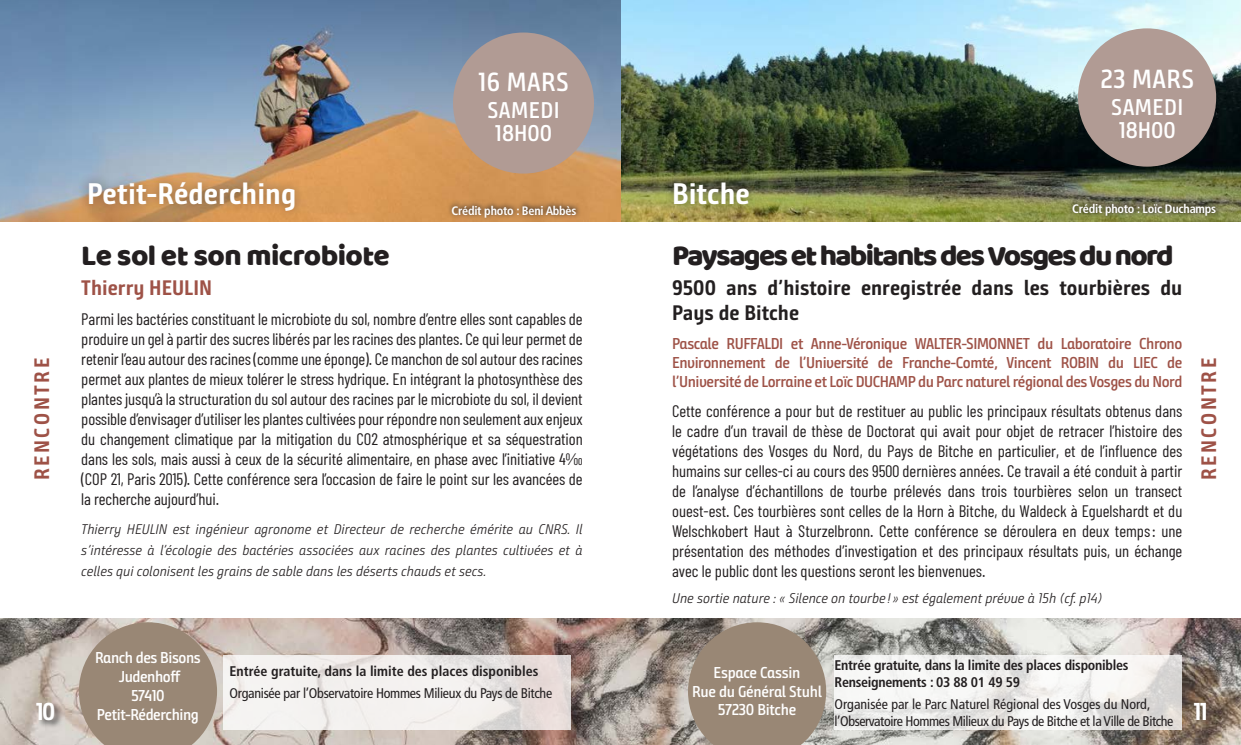
<style>
.page{position:relative;width:1241px;height:745px;background:#fff}
.page>*{position:absolute;margin:0;border:0;box-sizing:border-box;transform-origin:0 0}
.Ville{font:29.75px "Baloo Thambi";letter-spacing:-.06em;color:#231f20}
.Ville-2{font:700 29.75px "Bunday Sans";color:#fff}
.Evènement{font:29.75px "Baloo Thambi";letter-spacing:-.02em;color:#231f20}
.t1{font:26.25px "Bunday Sans Semi Bold Up";letter-spacing:.02em;color:#fff}
.NUM_page{font:700 24.5px "Bunday Sans";color:#fff}
.t2{font:22.75px "Bunday Sans Semi Bold Up";letter-spacing:.02em;color:#fff}
.Sous_titre{font:700 21px/25.2px "Bunday Sans";color:#231f20}
.Sommaire{font:700 21px "Bunday Sans";letter-spacing:.12em;color:#9e5247}
.Sous_titre-2{font:700 21px "Bunday Sans";color:#9e5247}
.Texte_courant{font:16.62px/19.9px "Barlow Condensed";letter-spacing:-.005em;color:#231f20;text-align:justify}
.Sous_titre-3{font:15.75px/18.9px "Bunday Sans Semi Bold Up";letter-spacing:-.03em;color:#9e5247;text-align:justify}
.Infos_photos{font:15.75px "Bunday Sans Semi Bold Up";letter-spacing:-.03em;color:#fff}
.Infos_SUPP{font:14px/21px "Bunday Sans Semi Light Up It";color:#231f20;text-align:justify}
.Infos_2{font:condensed 14px/16.8px "Frutiger LT Std";letter-spacing:-.02em;color:#231f20}
.Infos_1{font:700 condensed 14px "Frutiger LT Std";letter-spacing:-.02em;color:#231f20}
.Infos_1-2{font:700 condensed 14px "Frutiger LT Std";color:#231f20}
.Infos_2-2{font:700 condensed 12.25px "Frutiger LT Std";letter-spacing:-.02em;color:#fff}
</style>
<div class="page">
<img style="left:0;top:618px;width:1240px;height:126px">
<img style="left:0;top:0;width:1240px;height:221px">
<svg style="left:1067px;top:198px;width:153px;height:22px;background:#6e7047"></svg>
<div style="left:35px;top:700px;width:28px;height:28px;background:#231f20;opacity:.75"></div>
<div style="left:1192px;top:700px;width:22px;height:28px;background:#231f20;opacity:.75"></div>
<div style="left:453px;top:32px;width:141px;height:141px;background:#b19b94;border-radius:50%"></div>
<div style="left:1077px;top:28px;width:138px;height:138px;background:#b19b94;border-radius:50%"></div>
<svg style="left:79px;top:622px;width:138px;height:122px;background:#a18f7f"></svg>
<svg style="left:688px;top:622px;width:138px;height:122px;background:#988878"></svg>
<svg style="left:833px;top:655px;width:348px;height:74px;fill:#f3f2f1"></svg>
<svg style="left:223px;top:655px;width:347px;height:74px;fill:#f3f0ef"></svg>
<div style="left:78px;top:172px;width:227px;height:49px;background:#231f20;opacity:.42"></div>
<div style="left:663px;top:172px;width:95px;height:43px;background:#231f20;opacity:.41"></div>
<svg style="left:447px;top:200px;width:134px;height:22px;background:#b37f4a"></svg>
<p class="Ville-2" style="left:87px;top:175px;width:211px">Petit-Réderching</p>
<p class="t1" style="left:478px;top:66px;width:92px">16 MARS</p>
<p class="t2" style="left:487px;top:97px;width:74px">SAMEDI</p>
<p class="t2" style="left:495px;top:119px;width:59px">18H00</p>
<p class="Infos_2-2" style="left:451px;top:203px;width:126px">Crédit photo : Beni Abbès</p>
<p class="Ville-2" style="left:672px;top:175px;width:79px">Bitche</p>
<p class="t1" style="left:1100px;top:63px;width:95px">23 MARS</p>
<p class="t2" style="left:1110px;top:94px;width:74px">SAMEDI</p>
<p class="t2" style="left:1118px;top:116px;width:59px">18H00</p>
<p class="Infos_2-2" style="left:1072px;top:202px;width:145px">Crédit photo : Loïc Duchamps</p>
<p class="Evènement" style="left:81px;top:233px;width:310px">Le sol et son microbiote</p>
<p class="Sous_titre-2" style="left:81px;top:275px;width:132px">Thierry HEULIN</p>
<p class="Texte_courant" style="left:81px;top:308px;width:503px">Parmi les bactéries constituant le microbiote du sol, nombre d’entre elles sont capables de produire un gel à partir des sucres libérés par les racines des plantes. Ce qui leur permet de retenir l’eau autour des racines (comme une éponge). Ce manchon de sol autour des racines permet aux plantes de mieux tolérer le stress hydrique. En intégrant la photosynthèse des plantes jusqu’à la structuration du sol autour des racines par le microbiote du sol, il devient possible d’envisager d’utiliser les plantes cultivées pour répondre non seulement aux enjeux du changement climatique par la mitigation du CO2 atmosphérique et sa séquestration dans les sols, mais aussi à ceux de la sécurité alimentaire, en phase avec l’initiative 4‰ (COP 21, Paris 2015). Cette conférence sera l’occasion de faire le point sur les avancées de la recherche aujourd’hui.</p>
<p class="Infos_SUPP" style="left:81px;top:518px;width:503px">Thierry HEULIN est ingénieur agronome et Directeur de recherche émérite au CNRS. Il s’intéresse à l’écologie des bactéries associées aux racines des plantes cultivées et à celles qui colonisent les grains de sable dans les déserts chauds et secs.</p>
<p class="Ville" style="left:672px;top:233px;width:503px">Paysages et habitants des Vosges du nord</p>
<p class="Sous_titre" style="left:672px;top:275px;width:511px">9500 ans d’histoire enregistrée dans les tourbières du<br>Pays de Bitche</p>
<p class="Sous_titre-3" style="left:672px;top:334px;width:511px">Pascale RUFFALDI et Anne-Véronique WALTER-SIMONNET du Laboratoire Chrono Environnement de l’Université de Franche-Comté, Vincent ROBIN du LIEC de l’Université de Lorraine et Loïc DUCHAMP du Parc naturel régional des Vosges du Nord</p>
<p class="Texte_courant" style="left:672px;top:400px;width:512px">Cette conférence a pour but de restituer au public les principaux résultats obtenus dans le cadre d’un travail de thèse de Doctorat qui avait pour objet de retracer l’histoire des végétations des Vosges du Nord, du Pays de Bitche en particulier, et de l’influence des humains sur celles-ci au cours des 9500 dernières années. Ce travail a été conduit à partir de l’analyse d’échantillons de tourbe prélevés dans trois tourbières selon un transect ouest-est. Ces tourbières sont celles de la Horn à Bitche, du Waldeck à Eguelshardt et du Welschkobert Haut à Sturzelbronn. Cette conférence se déroulera en deux temps: une présentation des méthodes d’investigation et des principaux résultats puis, un échange avec le public dont les questions seront les bienvenues.</p>
<p class="Infos_SUPP" style="left:672px;top:586px;width:432px">Une sortie nature : « Silence on tourbe ! » est également prévue à 15h (cf. p14)</p>
<p class="Sommaire" style="left:29px;top:479px;width:123px;rotate:-90deg">RENCONTRE</p>
<p class="Sommaire" style="left:1195px;top:479px;width:123px;rotate:-90deg">RENCONTRE</p>
<p class="Infos_photos" style="left:95px;top:647px;width:107px">Ranch des Bisons</p>
<p class="Infos_photos" style="left:119px;top:666px;width:63px">Judenhoff</p>
<p class="Infos_photos" style="left:131px;top:685px;width:35px">57410</p>
<p class="Infos_photos" style="left:97px;top:704px;width:103px">Petit-Réderching</p>
<p class="Infos_1" style="left:834px;top:657px;width:295px">Entrée gratuite, dans la limite des places disponibles</p>
<p class="Infos_1" style="left:834px;top:673px;width:187px">Renseignements : 03 88 01 49 59</p>
<p class="Infos_2" style="left:834px;top:695px;width:340px">Organisée par le Parc Naturel Régional des Vosges du Nord, l’Observatoire Hommes Milieux du Pays de Bitche et la Ville de Bitche</p>
<p class="Infos_1-2" style="left:229px;top:662px;width:310px">Entrée gratuite, dans la limite des places disponibles</p>
<p class="Infos_2" style="left:229px;top:684px;width:324px">Organisée par l’Observatoire Hommes Milieux du Pays de Bitche</p>
<p class="Infos_photos" style="left:713px;top:662px;width:88px">Espace Cassin</p>
<p class="Infos_photos" style="left:692px;top:681px;width:131px">Rue du Général Stuhl</p>
<p class="Infos_photos" style="left:717px;top:700px;width:80px">57230 Bitche</p>
<p class="NUM_page" style="left:36px;top:696px;width:21px">10</p>
<p class="NUM_page" style="left:1193px;top:696px;width:16px">11</p>
</div>
